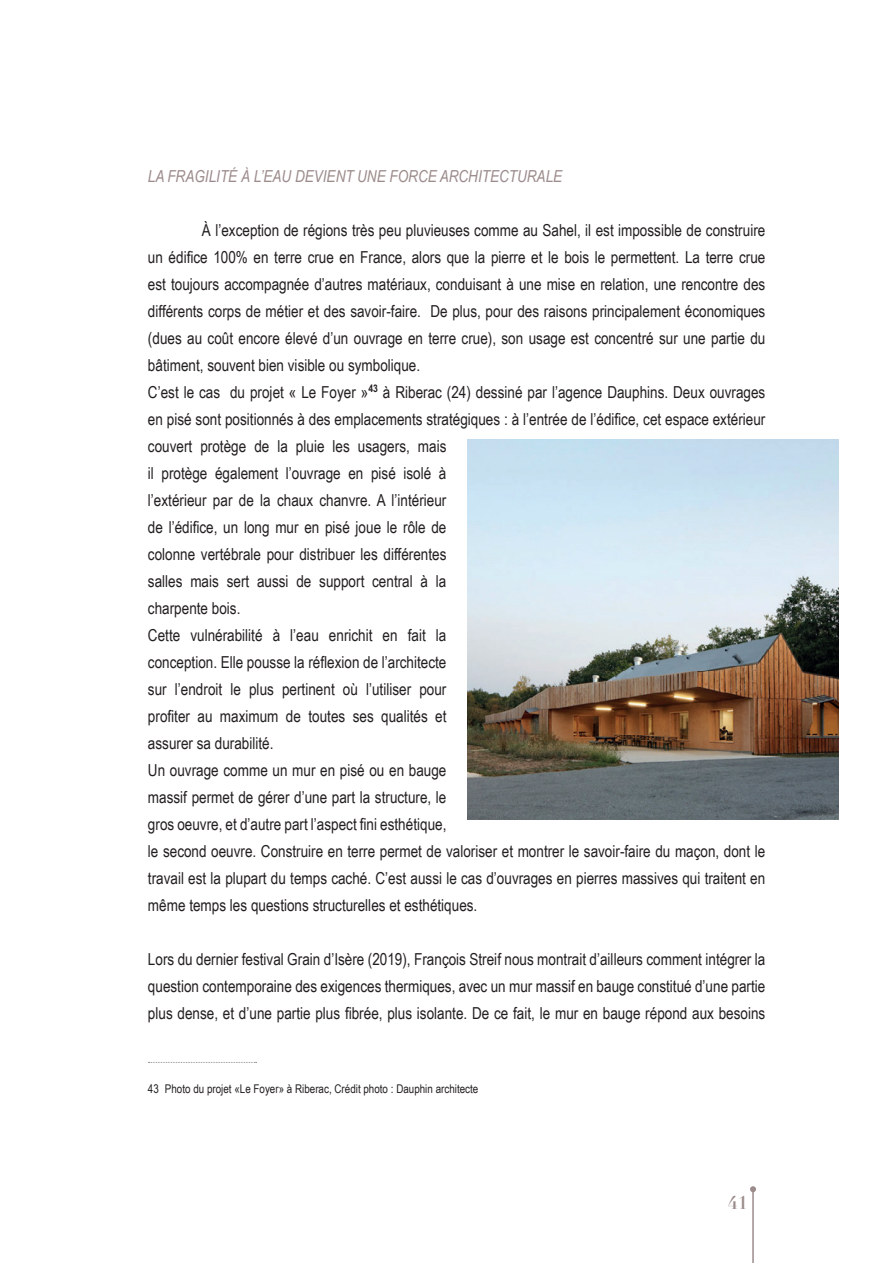
<style>
.page{position:relative;width:893px;height:1263px;background:#fff}
.page>*{position:absolute;margin:0;border:0;box-sizing:border-box;transform-origin:0 0}
.t1{font:700 18px "Didot";color:#9c8b8b}
.t2{font:16.5px/27px "Arial Narrow";color:#231f20}
.t3{font:italic 16.5px "Arial Narrow";color:#9c8b8b}
.t4{font:12px "Arial Narrow";color:#231f20}
</style>
<div class="page">
<hr style="left:752px;top:1189px;width:2px;height:74px;background:#9c8b8b">
<svg style="left:750px;top:1186px;width:6px;height:6px"></svg>
<svg style="left:148px;top:1062px;width:109px;height:1px"></svg>
<img style="left:468px;top:439px;width:371px;height:381px">
<p class="t3" style="left:148px;top:165px;width:416px">LA FRAGILITÉ À L’EAU DEVIENT UNE FORCE ARCHITECTURALE</p>
<p class="t2" style="left:148px;top:216px;width:619px;text-indent:54px">À l’exception de régions très peu pluvieuses comme au Sahel, il est impossible de construire un édifice 100% en terre crue en France, alors que la pierre et le bois le permettent. La terre crue est toujours accompagnée d’autres matériaux, conduisant à une mise en relation, une rencontre des différents corps de métier et des savoir-faire. De plus, pour des raisons principalement économiques (dues au coût encore élevé d’un ouvrage en terre crue), son usage est concentré sur une partie du bâtiment, souvent bien visible ou symbolique.<br>C’est le cas du projet « Le Foyer »<sup>43</sup> à Riberac (24) dessiné par l’agence Dauphins. Deux ouvrages en pisé sont positionnés à des emplacements stratégiques : à l’entrée de l’édifice, cet espace extérieur couvert protège de la pluie les usagers, mais<br>il protège également l’ouvrage en pisé isolé à<br>l’extérieur par de la chaux chanvre. A l’intérieur<br>de l’édifice, un long mur en pisé joue le rôle de<br>colonne vertébrale pour distribuer les différentes<br>salles mais sert aussi de support central à la<br>charpente bois.<br>Cette vulnérabilité à l’eau enrichit en fait la<br>conception. Elle pousse la réflexion de l’architecte<br>sur l’endroit le plus pertinent où l’utiliser pour<br>profiter au maximum de toutes ses qualités et<br>assurer sa durabilité.<br>Un ouvrage comme un mur en pisé ou en bauge<br>massif permet de gérer d’une part la structure, le<br>gros oeuvre, et d’autre part l’aspect fini esthétique,<br>le second oeuvre. Construire en terre permet de valoriser et montrer le savoir-faire du maçon, dont le travail est la plupart du temps caché. C’est aussi le cas d’ouvrages en pierres massives qui traitent en même temps les questions structurelles et esthétiques.</p>
<p class="t2" style="left:148px;top:945px;width:619px;text-align:justify">Lors du dernier festival Grain d’Isère (2019), François Streif nous montrait d’ailleurs comment intégrer la question contemporaine des exigences thermiques, avec un mur massif en bauge constitué d’une partie plus dense, et d’une partie plus fibrée, plus isolante. De ce fait, le mur en bauge répond aux besoins</p>
<p class="t4" style="left:148px;top:1080px;width:332px">43 Photo du projet «Le Foyer» à Riberac, Crédit photo : Dauphin architecte</p>
<p class="t1" style="left:728px;top:1191px;width:22px">41</p>
</div>
